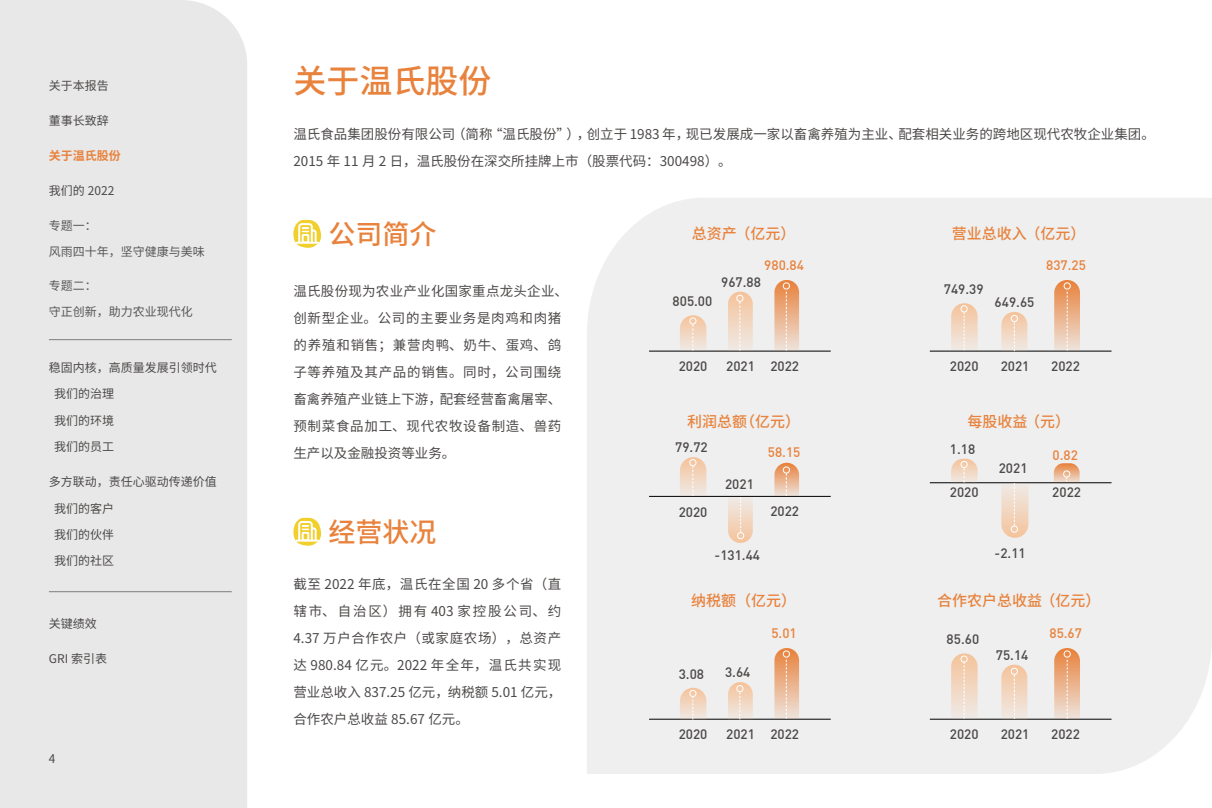
<style>
.page{position:relative;width:1212px;height:808px;background:#fff}
.page>*{position:absolute;margin:0;border:0;box-sizing:border-box;transform-origin:0 0}
.t1{font:500 33px "Source Han Sans CN";color:#e8823c}
.t2{font:500 27px "Source Han Sans CN";color:#e8823c}
.t3{font:500 15px "Source Han Sans CN";color:#e8823c}
.t4{font:13.5px/27px "Source Han Sans CN";color:#4c4948}
.t5{font:500 13.5px "DIN";color:#4c4948}
.t6{font:13.5px/27px "Source Han Sans CN";letter-spacing:.05em;color:#4c4948}
.t7{font:500 13.5px "DIN";color:#e8823c}
.t8{font:12px/26.4px "Source Han Sans CN";color:#4c4948}
.t9{font:12px/26px "Source Han Sans CN";color:#595757}
.t10{font:700 12px "Source Han Sans CN";color:#e8823c}
</style>
<div class="page">
<div style="left:0;top:0;width:247px;height:808px;background:#e8e8e8"></div>
<hr style="left:49px;top:339px;width:183px;height:1px;background:#898989">
<hr style="left:49px;top:591px;width:183px;height:1px;background:#898989">
<div style="left:587px;top:198px;width:625px;height:576px;background:#efefef"></div>
<svg style="left:293px;top:518px;width:28px;height:28px"></svg>
<svg style="left:293px;top:220px;width:28px;height:28px"></svg>
<hr style="left:649px;top:351px;width:182px;height:1px;background:#000">
<hr style="left:649px;top:719px;width:182px;height:1px;background:#000">
<hr style="left:930px;top:719px;width:181px;height:1px;background:#000">
<hr style="left:649px;top:496px;width:182px;height:1px;background:#000">
<hr style="left:930px;top:351px;width:181px;height:1px;background:#000">
<hr style="left:930px;top:482px;width:181px;height:1px;background:#000">
<svg style="left:680px;top:315px;width:26px;height:36px"></svg>
<svg style="left:680px;top:688px;width:26px;height:31px"></svg>
<svg style="left:951px;top:653px;width:27px;height:66px;background:#f0d8c5"></svg>
<svg style="left:680px;top:457px;width:26px;height:39px"></svg>
<svg style="left:951px;top:303px;width:27px;height:47px"></svg>
<svg style="left:951px;top:459px;width:27px;height:24px"></svg>
<svg style="left:774px;top:280px;width:25px;height:71px;background:#eab896"></svg>
<svg style="left:774px;top:648px;width:25px;height:71px;background:#eab896"></svg>
<svg style="left:1054px;top:648px;width:26px;height:71px;background:#eab895"></svg>
<svg style="left:774px;top:463px;width:25px;height:33px"></svg>
<svg style="left:1054px;top:280px;width:26px;height:71px;background:#eab895"></svg>
<svg style="left:1054px;top:463px;width:25px;height:19px"></svg>
<svg style="left:728px;top:292px;width:25px;height:59px"></svg>
<svg style="left:728px;top:682px;width:25px;height:37px"></svg>
<svg style="left:1001px;top:665px;width:26px;height:54px"></svg>
<svg style="left:728px;top:497px;width:25px;height:46px"></svg>
<svg style="left:1001px;top:312px;width:26px;height:39px"></svg>
<svg style="left:1001px;top:483px;width:27px;height:55px"></svg>
<p class="t8" style="left:49px;top:73px;width:62px">关于本报告</p>
<p class="t8" style="left:49px;top:107px;width:62px">董事长致辞</p>
<p class="t10" style="left:49px;top:149px;width:74px">关于温氏股份</p>
<p class="t8" style="left:49px;top:177px;width:67px">我们的 2022</p>
<p class="t9" style="left:49px;top:212px;width:158px">专题一：<br>风雨四十年，坚守健康与美味</p>
<p class="t9" style="left:49px;top:273px;width:146px">专题二：<br>守正创新，助力农业现代化</p>
<p class="t8" style="left:49px;top:355px;width:170px">稳固内核，高质量发展引领时代</p>
<p class="t8" style="left:54px;top:381px;width:62px">我们的治理我们的环境</p>
<p class="t8" style="left:54px;top:434px;width:62px">我们的员工</p>
<p class="t8" style="left:54px;top:469px;width:164px;text-indent:-5px">多方联动，责任心驱动传递价值我们的客户</p>
<p class="t8" style="left:54px;top:522px;width:62px">我们的伙伴</p>
<p class="t8" style="left:54px;top:548px;width:62px">我们的社区</p>
<p class="t8" style="left:49px;top:611px;width:50px">关键绩效</p>
<p class="t8" style="left:49px;top:646px;width:60px">GRI 索引表</p>
<p class="t8" style="left:49px;top:745px;width:8px">4</p>
<h1 class="t1" style="left:293px;top:62px;width:200px">关于温氏股份</h1>
<p class="t4" style="left:293px;top:121px;width:863px">温氏食品集团股份有限公司（简称“温氏股份”），创立于 1983 年，现已发展成一家以畜禽养殖为主业、配套相关业务的跨地区现代农牧企业集团。<br>2015 年 11 月 2 日，温氏股份在深交所挂牌上市（股票代码：300498）。</p>
<h2 class="t2" style="left:329px;top:219px;width:110px">公司简介</h2>
<p class="t6" style="left:293px;top:278px;width:276px">温氏股份现为农业产业化国家重点龙头企业、创新型企业。公司的主要业务是肉鸡和肉猪的养殖和销售；兼营肉鸭、奶牛、蛋鸡、鸽子等养殖及其产品的销售。同时，公司围绕畜禽养殖产业链上下游，配套经营畜禽屠宰、预制菜食品加工、现代农牧设备制造、兽药生产以及金融投资等业务。</p>
<h2 class="t2" style="left:329px;top:516px;width:110px">经营状况</h2>
<p class="t4" style="left:293px;top:571px;width:269px;text-align:justify">截至 2022 年底，温氏在全国 20 多个省（直辖市、自治区）拥有 403 家控股公司、约4.37 万户合作农户（或家庭农场），总资产达 980.84 亿元。2022 年全年，温氏共实现营业总收入 837.25 亿元，纳税额 5.01 亿元，合作农户总收益 85.67 亿元。</p>
<p class="t3" style="left:692px;top:225px;width:105px">总资产（亿元）</p>
<p class="t3" style="left:952px;top:225px;width:135px">营业总收入（亿元）</p>
<p class="t7" style="left:764px;top:256px;width:41px">980.84</p>
<p class="t7" style="left:1046px;top:256px;width:41px">837.25</p>
<p class="t5" style="left:721px;top:273px;width:41px">967.88</p>
<p class="t5" style="left:944px;top:281px;width:41px">749.39</p>
<p class="t5" style="left:673px;top:293px;width:41px">805.00</p>
<p class="t5" style="left:995px;top:293px;width:41px">649.65</p>
<p class="t5" style="left:679px;top:358px;width:30px">2020</p>
<p class="t5" style="left:726px;top:358px;width:30px">2021</p>
<p class="t5" style="left:770px;top:358px;width:30px">2022</p>
<p class="t5" style="left:950px;top:358px;width:30px">2020</p>
<p class="t5" style="left:1001px;top:358px;width:30px">2021</p>
<p class="t5" style="left:1051px;top:358px;width:30px">2022</p>
<p class="t3" style="left:687px;top:413px;width:115px">利润总额（亿元）</p>
<p class="t3" style="left:967px;top:413px;width:104px">每股收益（元）</p>
<p class="t5" style="left:675px;top:439px;width:34px">79.72</p>
<p class="t7" style="left:768px;top:444px;width:34px">58.15</p>
<p class="t5" style="left:950px;top:441px;width:27px">1.18</p>
<p class="t7" style="left:1052px;top:447px;width:27px">0.82</p>
<p class="t5" style="left:999px;top:459px;width:30px">2021</p>
<p class="t5" style="left:725px;top:475px;width:30px">2021</p>
<p class="t5" style="left:950px;top:484px;width:30px">2020</p>
<p class="t5" style="left:1052px;top:484px;width:30px">2022</p>
<p class="t5" style="left:679px;top:503px;width:30px">2020</p>
<p class="t5" style="left:770px;top:503px;width:30px">2022</p>
<p class="t5" style="left:715px;top:546px;width:47px">-131.44</p>
<p class="t5" style="left:995px;top:545px;width:33px">-2.11</p>
<p class="t3" style="left:691px;top:592px;width:106px">纳税额（亿元）</p>
<p class="t3" style="left:937px;top:592px;width:165px">合作农户总收益（亿元）</p>
<p class="t7" style="left:771px;top:624px;width:27px">5.01</p>
<p class="t7" style="left:1049px;top:624px;width:34px">85.67</p>
<p class="t5" style="left:947px;top:631px;width:34px">85.60</p>
<p class="t5" style="left:679px;top:665px;width:27px">3.08</p>
<p class="t5" style="left:725px;top:663px;width:27px">3.64</p>
<p class="t5" style="left:996px;top:646px;width:34px">75.14</p>
<p class="t5" style="left:726px;top:726px;width:30px">2021</p>
<p class="t5" style="left:1001px;top:726px;width:30px">2021</p>
<p class="t5" style="left:770px;top:726px;width:30px">2022</p>
<p class="t5" style="left:1051px;top:726px;width:30px">2022</p>
<p class="t5" style="left:679px;top:726px;width:30px">2020</p>
<p class="t5" style="left:950px;top:726px;width:30px">2020</p>
</div>
